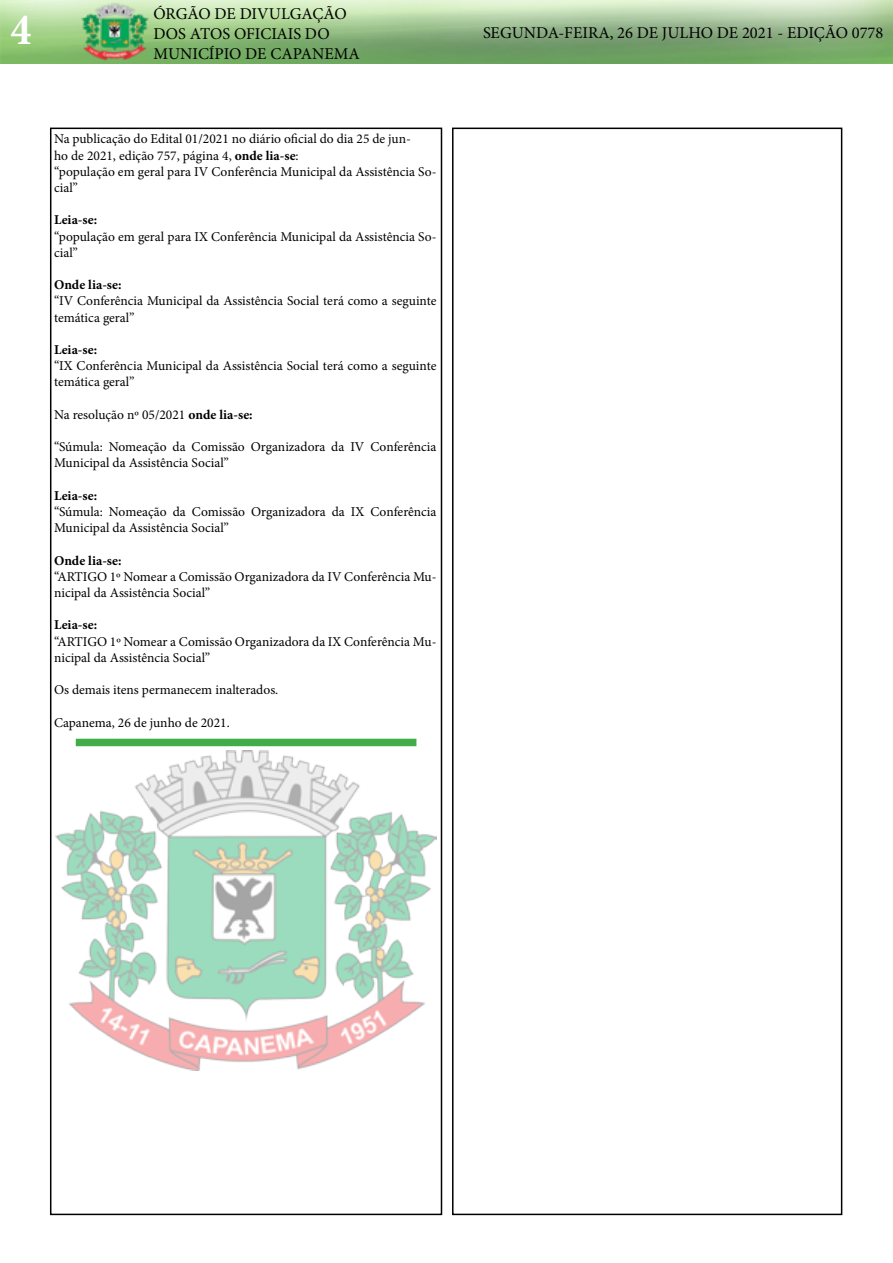
<style>
.page{position:relative;width:893px;height:1263px;background:#fff}
.page>*{position:absolute;margin:0;border:0;box-sizing:border-box;transform-origin:0 0}
.t1{font:700 condensed 45px "Minion Pro";color:#fff}
.t2{font:16.5px/19.8px "Minion Pro";color:#000}
.t3{font:13.5px/16.2px "Minion Pro";color:#000}
.t4{font:700 13.5px "Minion Pro";letter-spacing:.005em;color:#000}
.s1{font-weight:700}
</style>
<div class="page">
<div style="left:50px;top:128px;width:392px;height:1087px;border:2px solid #000"></div>
<img style="left:0;top:0;width:893px;height:64px">
<div style="left:452px;top:128px;width:390px;height:1087px;border:2px solid #000"></div>
<img style="left:55px;top:751px;width:382px;height:319px">
<div style="left:76px;top:739px;width:340px;height:7px;background:#41ad49"></div>
<h1 class="t1" style="left:11px;top:-1px;width:22px">4</h1>
<p class="t2" style="left:153px;top:4px;width:208px">ÓRGÃO DE DIVULGAÇÃO<br>DOS ATOS OFICIAIS DO<br>MUNICÍPIO DE CAPANEMA</p>
<p class="t3" style="left:54px;top:131px;width:384px">Na publicação do Edital 01/2021 no diário oficial do dia 25 de jun-<br>ho de 2021, edição 757, página 4, <span class="s1">onde lia-se</span>:<br>“população em geral para IV Conferência Municipal da Assistência So&shy;cial”</p>
<p class="t4" style="left:54px;top:211px;width:45px">Leia-se:</p>
<p class="t3" style="left:54px;top:228px;width:384px">“população em geral para IX Conferência Municipal da Assistência So&shy;cial”</p>
<p class="t4" style="left:54px;top:275px;width:69px">Onde lia-se:</p>
<p class="t3" style="left:54px;top:293px;width:384px">“IV Conferência Municipal da Assistência Social terá como a seguinte temática geral”</p>
<p class="t4" style="left:54px;top:340px;width:45px">Leia-se:</p>
<p class="t3" style="left:54px;top:358px;width:384px">“IX Conferência Municipal da Assistência Social terá como a seguinte temática geral”</p>
<p class="t3" style="left:54px;top:406px;width:200px">Na resolução nº 05/2021 <span class="s1">onde lia-se:</span></p>
<p class="t3" style="left:54px;top:439px;width:384px">“Súmula: Nomeação da Comissão Organizadora da IV Conferência<br>Municipal da Assistência Social”</p>
<p class="t4" style="left:54px;top:486px;width:45px">Leia-se:</p>
<p class="t3" style="left:54px;top:504px;width:384px">“Súmula: Nomeação da Comissão Organizadora da IX Conferência<br>Municipal da Assistência Social”</p>
<p class="t4" style="left:54px;top:551px;width:69px">Onde lia-se:</p>
<p class="t3" style="left:54px;top:568px;width:384px">“ARTIGO 1º Nomear a Comissão Organizadora da IV Conferência Mu&shy;nicipal da Assistência Social”</p>
<p class="t4" style="left:54px;top:616px;width:45px">Leia-se:</p>
<p class="t3" style="left:54px;top:633px;width:384px">“ARTIGO 1º Nomear a Comissão Organizadora da IX Conferência Mu&shy;nicipal da Assistência Social”</p>
<p class="t3" style="left:54px;top:682px;width:226px">Os demais itens permanecem inalterados.</p>
<p class="t3" style="left:54px;top:714px;width:177px">Capanema, 26 de junho de 2021.</p>
<p class="t2" style="left:483px;top:23px;width:402px">SEGUNDA-FEIRA, 26 DE JULHO DE 2021 - EDIÇÃO 0778</p>
</div>
